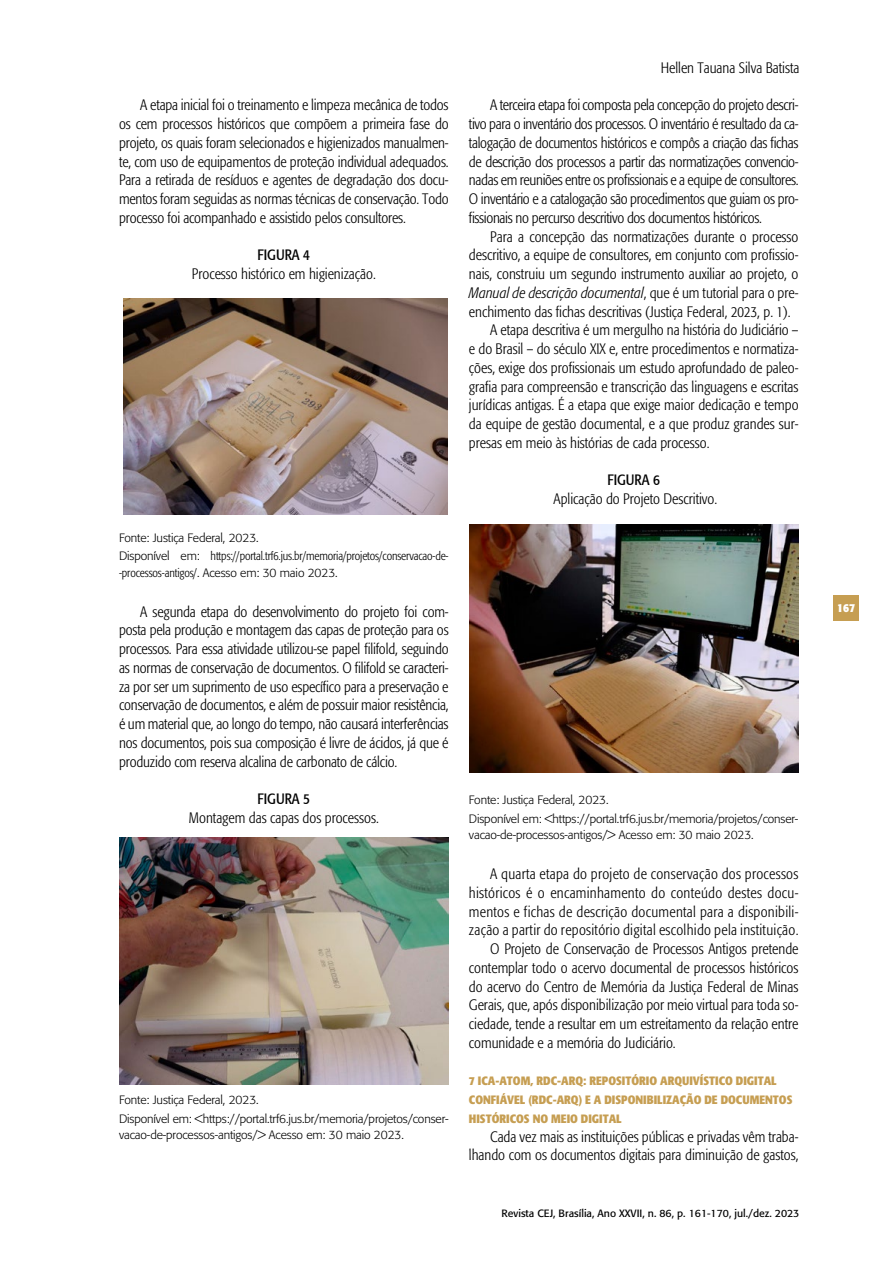
<style>
.page{position:relative;width:893px;height:1263px;background:#fff}
.page>*{position:absolute;margin:0;border:0;box-sizing:border-box;transform-origin:0 0}
.t1{font:300 condensed 15px/18.8px "Formata";color:#000;text-align:justify}
.t2{font:300 condensed 15px "Formata";letter-spacing:.02em;color:#000}
.t3{font:italic 300 condensed 15px "Formata";color:#000}
.t4{font:condensed 15px "Formata";color:#000}
.t5{font:300 12px/18.8px "Formata";letter-spacing:-.01em;color:#000}
.t6{font:700 condensed 12px/18.8px "Formata";color:#c69e52}
.t7{font:300 condensed 12px/18.8px "Formata";letter-spacing:-.01em;color:#000}
.t8{font:700 condensed 12px "Formata";color:#fff}
.t9{font:10.5px "Formata";color:#000}
.s1{font-stretch:normal}
.s2{font-stretch:condensed}
.s3{font-style:normal}
</style>
<div class="page">
<div style="left:833px;top:595px;width:26px;height:26px;background:#c69e52"></div>
<img style="left:123px;top:298px;width:325px;height:217px">
<img style="left:119px;top:837px;width:330px;height:247px">
<img style="left:469px;top:524px;width:329px;height:248px">
<p class="t1" style="left:119px;top:96px;width:331px;text-indent:21px">A etapa inicial foi o treinamento e limpeza mecânica de todos os cem processos históricos que compõem a primeira fase do projeto, os quais foram selecionados e higienizados manualmen&shy;te, com uso de equipamentos de proteção individual adequados.<br>Para a retirada de resíduos e agentes de degradação dos docu&shy;mentos foram seguidas as normas técnicas de conservação. Todo processo foi acompanhado e assistido pelos consultores.</p>
<p class="t4" style="left:258px;top:246px;width:54px">FIGURA 4</p>
<p class="t1" style="left:192px;top:265px;width:185px">Processo histórico em higienização.</p>
<p class="t7" style="left:119px;top:528px;width:331px"><span class="s1">Fonte: Justiça Federal, 2023.<br>Disponível em:</span> https://portal.trf6.jus.br/memoria/projetos/conservacao-de-</p>
<p class="t5" style="left:119px;top:563px;width:220px"><span class="s2">-processos-antigos/</span>. Acesso em: 30 maio 2023.</p>
<p class="t1" style="left:119px;top:602px;width:331px;text-indent:21px">A segunda etapa do desenvolvimento do projeto foi com&shy;posta pela produção e montagem das capas de proteção para os processos. Para essa atividade utilizou-se papel filifold, seguindo as normas de conservação de documentos. O filifold se caracteri&shy;za por ser um suprimento de uso específico para a preservação e conservação de documentos, e além de possuir maior resistência, é um material que, ao longo do tempo, não causará interferências nos documentos, pois sua composição é livre de ácidos, já que é produzido com reserva alcalina de carbonato de cálcio.</p>
<p class="t4" style="left:258px;top:790px;width:54px">FIGURA 5</p>
<p class="t1" style="left:189px;top:808px;width:191px">Montagem das capas dos processos.</p>
<p class="t5" style="left:119px;top:1091px;width:331px">Fonte: Justiça Federal, 2023.<br>Disponível em: &lt;https://portal.trf6.jus.br/memoria/projetos/conser-</p>
<p class="t5" style="left:119px;top:1126px;width:286px">vacao-de-processos-antigos/&gt; Acesso em: 30 maio 2023.</p>
<p class="t1" style="left:661px;top:58px;width:140px">Hellen Tauana Silva Batista</p>
<p class="t1" style="left:469px;top:96px;width:331px;text-indent:21px">A terceira etapa foi composta pela concepção do projeto descri&shy;tivo para o inventário dos processos. O inventário é resultado da ca&shy;talogação de documentos históricos e compôs a criação das fichas de descrição dos processos a partir das normatizações convencio&shy;nadas em reuniões entre os profissionais e a equipe de consultores.<br>O inventário e a catalogação são procedimentos que guiam os pro&shy;fissionais no percurso descritivo dos documentos históricos.</p>
<p class="t1" style="left:490px;top:227px;width:310px">Para a concepção das normatizações durante o processo</p>
<p class="t1" style="left:469px;top:246px;width:331px">descritivo, a equipe de consultores, em conjunto com profissio-</p>
<p class="t1" style="left:469px;top:265px;width:331px">nais, construiu um segundo instrumento auxiliar ao projeto, o</p>
<p class="t3" style="left:469px;top:284px;width:331px">Manual de descrição documental<span class="s3">, que é um tutorial para o pre-</span></p>
<p class="t1" style="left:469px;top:302px;width:323px">enchimento das fichas descritivas (Justiça Federal, 2023, p. 1).</p>
<p class="t1" style="left:490px;top:321px;width:310px">A etapa descritiva é um mergulho na história do Judiciário –</p>
<p class="t1" style="left:469px;top:340px;width:331px">e do Brasil – do século XIX e, entre procedimentos e normatiza-</p>
<p class="t1" style="left:469px;top:358px;width:331px">ções, exige dos profissionais um estudo aprofundado de paleo-</p>
<p class="t1" style="left:469px;top:377px;width:331px">grafia para compreensão e transcrição das linguagens e escritas</p>
<p class="t1" style="left:469px;top:396px;width:331px">jurídicas antigas. É a etapa que exige maior dedicação e tempo</p>
<p class="t1" style="left:469px;top:415px;width:331px">da equipe de gestão documental, e a que produz grandes sur-</p>
<p class="t1" style="left:469px;top:433px;width:242px">presas em meio às histórias de cada processo.</p>
<p class="t4" style="left:607px;top:471px;width:54px">FIGURA 6</p>
<p class="t1" style="left:554px;top:490px;width:165px">Aplicação do Projeto Descritivo.</p>
<p class="t5" style="left:469px;top:791px;width:331px">Fonte: Justiça Federal, 2023.<br>Disponível em: &lt;https://portal.trf6.jus.br/memoria/projetos/conser-</p>
<p class="t5" style="left:469px;top:826px;width:286px">vacao-de-processos-antigos/&gt; Acesso em: 30 maio 2023.</p>
<p class="t2" style="left:490px;top:865px;width:310px">A quarta etapa do projeto de conservação dos processos</p>
<p class="t2" style="left:469px;top:884px;width:331px">históricos é o encaminhamento do conteúdo destes docu-</p>
<p class="t2" style="left:469px;top:903px;width:331px">mentos e fichas de descrição documental para a disponibili-</p>
<p class="t2" style="left:469px;top:921px;width:331px">zação a partir do repositório digital escolhido pela instituição.</p>
<p class="t1" style="left:490px;top:940px;width:310px">O Projeto de Conservação de Processos Antigos pretende</p>
<p class="t1" style="left:469px;top:958px;width:331px">contemplar todo o acervo documental de processos históricos</p>
<p class="t1" style="left:469px;top:977px;width:331px">do acervo do Centro de Memória da Justiça Federal de Minas</p>
<p class="t1" style="left:469px;top:996px;width:331px">Gerais, que, após disponibilização por meio virtual para toda so-</p>
<p class="t1" style="left:469px;top:1015px;width:331px">ciedade, tende a resultar em um estreitamento da relação entre</p>
<p class="t1" style="left:469px;top:1033px;width:208px">comunidade e a memória do Judiciário.</p>
<p class="t6" style="left:469px;top:1072px;width:325px">7 ICA-ATOM, RDC-ARQ: REPOSITÓRIO ARQUIVÍSTICO DIGITAL<br>CONFIÁVEL (RDC-ARQ) E A DISPONIBILIZAÇÃO DE DOCUMENTOS<br>HISTÓRICOS NO MEIO DIGITAL</p>
<p class="t1" style="left:469px;top:1127px;width:331px;text-align:right">Cada vez mais as instituições públicas e privadas vêm traba&shy;lhando com os documentos digitais para diminuição de gastos,</p>
<p class="t9" style="left:501px;top:1206px;width:299px">Revista CEJ, Brasília, Ano XXVII, n. 86, p. 161-170, jul./dez. 2023</p>
<p class="t8" style="left:837px;top:601px;width:19px">167</p>
</div>
